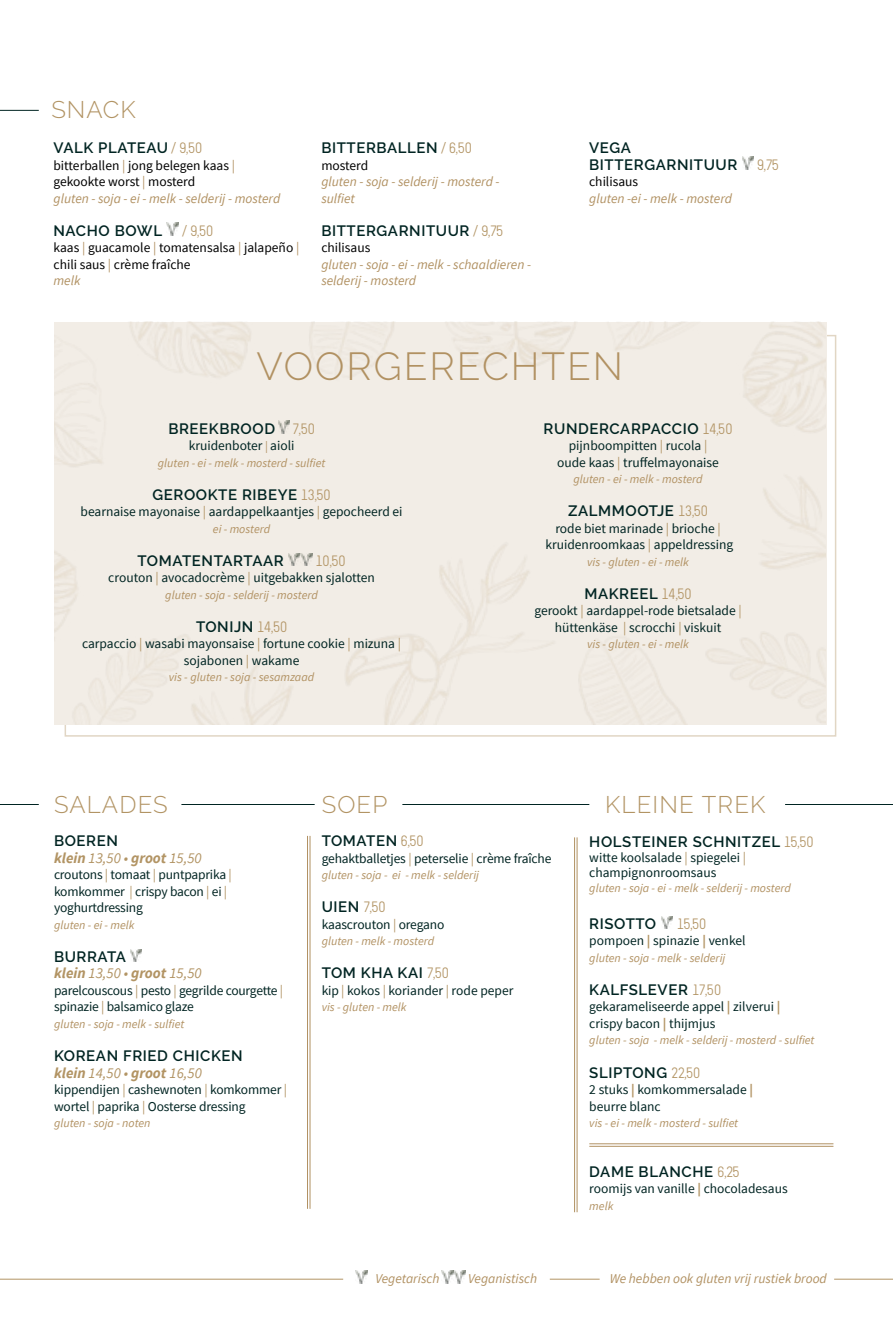
<style>
.page{position:relative;width:893px;height:1340px;background:#fff}
.page>*{position:absolute;margin:0;border:0;box-sizing:border-box;transform-origin:0 0}
.t1{font:300 39px "Raleway";letter-spacing:.05em;color:#b19162}
.t2{font:300 24px "Raleway";letter-spacing:.05em;color:#b29464}
.t3{font:600 15px/16.5px "Raleway";letter-spacing:.04em;color:#002422}
.t4{font:italic 15px "Source Sans Pro";color:#b29464}
.t5{font:15px "Melbourne";color:#b29464}
.t6{font:13.5px/16.5px "Source Sans Pro";color:#002422}
.t7{font:13.5px/16.5px "Source Sans Pro";color:#000}
.t8{font:italic 13.5px/16.5px "Source Sans Pro";color:#b19162}
.t9{font:italic 12px "Source Sans Pro";color:#b19162}
.s1{font-family:"Melbourne";font-weight:400;color:#b29464}
.s2{color:#b19162}
.s3{font-style:italic;color:#b19162}
.s4{font-size:12px;color:#b19162}
.s5{color:#b29464}
.s6{font-weight:700}
.s7{font-weight:700;color:#b29464}
</style>
<div class="page">
<svg style="left:278px;top:421px;width:12px;height:12px"></svg>
<svg style="left:288px;top:553px;width:24px;height:12px"></svg>
<svg style="left:661px;top:916px;width:11px;height:12px"></svg>
<svg style="left:130px;top:949px;width:12px;height:12px"></svg>
<hr style="left:577px;top:837px;width:1px;height:375px;background:#b19162">
<hr style="left:574px;top:837px;width:1px;height:375px;background:#b19162">
<hr style="left:589px;top:1143px;width:244px;height:1px;background:#b19162">
<hr style="left:589px;top:1146px;width:244px;height:1px;background:#b19162">
<svg style="left:167px;top:223px;width:11px;height:12px"></svg>
<svg style="left:742px;top:157px;width:11px;height:12px"></svg>
<hr style="left:0;top:804px;width:39px;height:1px;background:#002422">
<hr style="left:0;top:110px;width:39px;height:1px;background:#002422">
<hr style="left:181px;top:804px;width:134px;height:1px;background:#002422">
<hr style="left:402px;top:804px;width:187px;height:1px;background:#002422">
<hr style="left:785px;top:804px;width:108px;height:1px;background:#002422">
<svg style="left:356px;top:1270px;width:11px;height:13px"></svg>
<svg style="left:442px;top:1270px;width:23px;height:13px"></svg>
<hr style="left:834px;top:1278px;width:59px;height:1px;background:#b29464">
<hr style="left:0;top:1278px;width:343px;height:1px;background:#b29464">
<hr style="left:550px;top:1278px;width:50px;height:1px;background:#b29464">
<hr style="left:310px;top:836px;width:1px;height:372px;background:#b19162">
<hr style="left:307px;top:836px;width:1px;height:372px;background:#b19162">
<h2 class="t2" style="left:51px;top:96px;width:86px">SNACK</h2>
<p class="t3" style="left:54px;top:139px;width:150px">VALK PLATEAU <span class="s1">/ 9,50</span></p>
<p class="t7" style="left:54px;top:157px;width:228px">bitterballen <span class="s2">|</span> jong belegen kaas <span class="s2">| </span>gekookte worst <span class="s2">|</span> mosterd<br><span class="s3">gluten - soja - ei - melk - selderij - mosterd</span></p>
<p class="t3" style="left:54px;top:222px;width:110px">NACHO BOWL</p>
<p class="t5" style="left:182px;top:223px;width:32px">/ 9,50</p>
<p class="t7" style="left:54px;top:239px;width:247px">kaas <span class="s2">|</span> guacamole <span class="s2">|</span> tomatensalsa <span class="s2">|</span> jalapeño <span class="s2">| </span>chili saus <span class="s2">|</span> crème fraîche<br><span class="s3">melk</span></p>
<p class="t3" style="left:321px;top:139px;width:152px">BITTERBALLEN <span class="s1">/ 6,50</span></p>
<p class="t7" style="left:321px;top:157px;width:49px">mosterd</p>
<p class="t8" style="left:321px;top:173px;width:180px">gluten - soja - selderij - mosterd - sulfiet</p>
<p class="t3" style="left:321px;top:222px;width:183px">BITTERGARNITUUR <span class="s1">/ 9,75</span></p>
<p class="t7" style="left:321px;top:239px;width:51px">chilisaus</p>
<p class="t8" style="left:321px;top:256px;width:211px">gluten - soja - ei - melk - schaaldieren - selderij - mosterd</p>
<p class="t3" style="left:589px;top:139px;width:150px">VEGA<br>BITTERGARNITUUR</p>
<p class="t7" style="left:589px;top:173px;width:51px">chilisaus</p>
<p class="t8" style="left:589px;top:190px;width:144px">gluten -ei - melk - mosterd</p>
<p class="t5" style="left:757px;top:157px;width:23px">9,75</p>
<h1 class="t1" style="left:256px;top:343px;width:368px">VOORGERECHTEN</h1>
<p class="t3" style="left:168px;top:420px;width:148px">BREEKBROOD <span class="s1">7,50</span></p>
<p class="t6" style="left:189px;top:437px;width:107px">kruidenboter <span class="s4">|</span> aioli</p>
<p class="t9" style="left:158px;top:455px;width:169px">gluten - ei - melk - mosterd - sulfiet</p>
<p class="t3" style="left:152px;top:486px;width:180px">GEROOKTE RIBEYE <span class="s1">13,50</span></p>
<p class="t6" style="left:81px;top:503px;width:323px">bearnaise mayonaise <span class="s5">|</span> aardappelkaantjes <span class="s5">|</span> gepocheerd ei</p>
<p class="t9" style="left:213px;top:521px;width:59px">ei - mosterd</p>
<p class="t3" style="left:138px;top:552px;width:148px">TOMATENTARTAAR</p>
<p class="t5" style="left:316px;top:553px;width:31px">10,50</p>
<p class="t6" style="left:108px;top:569px;width:268px">crouton <span class="s5">|</span> avocadocrème <span class="s5">|</span> uitgebakken sjalotten</p>
<p class="t9" style="left:165px;top:587px;width:154px">gluten - soja - selderij - mosterd</p>
<p class="t3" style="left:196px;top:618px;width:93px">TONIJN <span class="s1">14,50</span></p>
<p class="t6" style="left:82px;top:635px;width:320px;text-align:center">carpaccio <span class="s5">|</span> wasabi mayonsaise <span class="s5">|</span> fortune cookie <span class="s5">|</span> mizuna <span class="s5">| </span>sojabonen <span class="s5">|</span> wakame</p>
<p class="t9" style="left:169px;top:669px;width:147px">vis - gluten - soja - sesamzaad</p>
<p class="t3" style="left:544px;top:420px;width:190px">RUNDERCARPACCIO <span class="s1">14,50</span></p>
<p class="t6" style="left:557px;top:437px;width:163px;text-align:center">pijnboompitten <span class="s5">|</span> rucola <span class="s5">| </span>oude kaas <span class="s5">|</span> truffelmayonaise</p>
<p class="t9" style="left:573px;top:471px;width:131px">gluten - ei - melk - mosterd</p>
<p class="t3" style="left:568px;top:502px;width:141px">ZALMMOOTJE <span class="s1">13,50</span></p>
<p class="t6" style="left:545px;top:520px;width:189px;text-align:center">rode biet marinade <span class="s5">|</span> brioche <span class="s5">| </span>kruidenroomkaas <span class="s5">|</span> appeldressing</p>
<p class="t9" style="left:587px;top:554px;width:103px">vis - gluten - ei - melk</p>
<p class="t3" style="left:584px;top:585px;width:109px">MAKREEL <span class="s1">14,50</span></p>
<p class="t6" style="left:534px;top:602px;width:209px;text-align:center">gerookt <span class="s5">|</span> aardappel-rode bietsalade <span class="s5">| </span>hüttenkäse <span class="s5">|</span> scrocchi <span class="s5">|</span> viskuit</p>
<p class="t9" style="left:587px;top:636px;width:103px">vis - gluten - ei - melk</p>
<h2 class="t2" style="left:54px;top:791px;width:115px">SALADES</h2>
<p class="t3" style="left:54px;top:832px;width:65px">BOEREN</p>
<p class="t4" style="left:54px;top:848px;width:149px"><span class="s6">klein</span> 13,50 • <span class="s6">groot</span> 15,50</p>
<p class="t6" style="left:54px;top:866px;width:179px">croutons <span class="s5">|</span> tomaat <span class="s5">|</span> puntpaprika <span class="s5">| </span>komkommer <span class="s5">|</span> crispy bacon <span class="s5">|</span> ei <span class="s5">| </span>yoghurtdressing</p>
<p class="t9" style="left:54px;top:917px;width:82px">gluten - ei - melk</p>
<p class="t3" style="left:54px;top:948px;width:74px">BURRATA</p>
<p class="t4" style="left:54px;top:963px;width:149px"><span class="s6">klein</span> 13,50 • <span class="s6">groot</span> 15,50</p>
<p class="t6" style="left:54px;top:982px;width:231px">parelcouscous <span class="s5">|</span> pesto <span class="s5">|</span> gegrilde courgette <span class="s5">| </span>spinazie <span class="s5">|</span> balsamico glaze</p>
<p class="t9" style="left:54px;top:1016px;width:132px">gluten - soja - melk - sulfiet</p>
<p class="t3" style="left:54px;top:1047px;width:190px">KOREAN FRIED CHICKEN</p>
<p class="t4" style="left:54px;top:1062px;width:149px"><span class="s6">klein</span> 14,50 • <span class="s6">groot</span> 16,50</p>
<p class="t6" style="left:54px;top:1081px;width:235px">kippendijen <span class="s5">|</span> cashewnoten <span class="s5">|</span> komkommer <span class="s5">| </span>wortel <span class="s5">|</span> paprika <span class="s5">|</span> Oosterse dressing</p>
<p class="t9" style="left:54px;top:1115px;width:98px">gluten - soja - noten</p>
<h2 class="t2" style="left:322px;top:791px;width:67px">SOEP</h2>
<p class="t3" style="left:322px;top:832px;width:104px">TOMATEN <span class="s1">6,50</span></p>
<p class="t6" style="left:322px;top:850px;width:231px">gehaktballetjes <span class="s5">|</span> peterselie <span class="s5">|</span> crème fraîche</p>
<p class="t9" style="left:322px;top:867px;width:159px">gluten - soja - ei - melk - selderij</p>
<p class="t3" style="left:322px;top:898px;width:66px">UIEN <span class="s1">7,50</span></p>
<p class="t6" style="left:322px;top:916px;width:124px">kaascrouton <span class="s5">|</span> oregano</p>
<p class="t9" style="left:322px;top:933px;width:114px">gluten - melk - mosterd</p>
<p class="t3" style="left:322px;top:964px;width:129px">TOM KHA KAI <span class="s1">7,50</span></p>
<p class="t6" style="left:322px;top:982px;width:193px">kip <span class="s5">|</span> kokos <span class="s5">|</span> koriander <span class="s5">|</span> rode peper</p>
<p class="t9" style="left:322px;top:999px;width:87px">vis - gluten - melk</p>
<p class="t8" style="left:375px;top:1270px;width:65px">Vegetarisch</p>
<p class="t8" style="left:468px;top:1270px;width:70px">Veganistisch</p>
<h2 class="t2" style="left:605px;top:791px;width:162px">KLEINE TREK</h2>
<p class="t3" style="left:589px;top:833px;width:226px">HOLSTEINER SCHNITZEL <span class="s1">15,50</span></p>
<p class="t6" style="left:589px;top:849px;width:158px;line-height:15px">witte koolsalade <span class="s5">|</span> spiegelei <span class="s5">| </span>champignonroomsaus</p>
<p class="t9" style="left:589px;top:880px;width:203px">gluten - soja - ei - melk - selderij - mosterd</p>
<p class="t3" style="left:589px;top:915px;width:68px">RISOTTO</p>
<p class="t5" style="left:677px;top:916px;width:30px">15,50</p>
<p class="t6" style="left:589px;top:932px;width:158px">pompoen <span class="s7">|</span> spinazie <span class="s7">|</span> venkel</p>
<p class="t9" style="left:589px;top:950px;width:138px">gluten - soja - melk - selderij</p>
<p class="t3" style="left:589px;top:981px;width:133px">KALFSLEVER <span class="s1">17,50</span></p>
<p class="t6" style="left:589px;top:998px;width:193px">gekarameliseerde appel <span class="s7">|</span> zilverui <span class="s7">| </span>crispy bacon <span class="s7">|</span> thijmjus</p>
<p class="t9" style="left:589px;top:1032px;width:227px">gluten - soja - melk - selderij - mosterd - sulfiet</p>
<p class="t3" style="left:589px;top:1063px;width:113px">SLIPTONG <span class="s1">22,50</span></p>
<p class="t6" style="left:589px;top:1081px;width:165px">2 stuks <span class="s7">|</span> komkommersalade <span class="s7">| </span>beurre blanc</p>
<p class="t9" style="left:589px;top:1115px;width:150px">vis - ei - melk - mosterd - sulfiet</p>
<p class="t3" style="left:589px;top:1162px;width:152px">DAME BLANCHE <span class="s1">6,25</span></p>
<p class="t6" style="left:589px;top:1180px;width:200px">roomijs van vanille <span class="s7">|</span> chocoladesaus</p>
<p class="t9" style="left:589px;top:1197px;width:26px">melk</p>
<p class="t8" style="left:610px;top:1269px;width:219px">We hebben ook gluten vrij rustiek brood</p>
</div>
